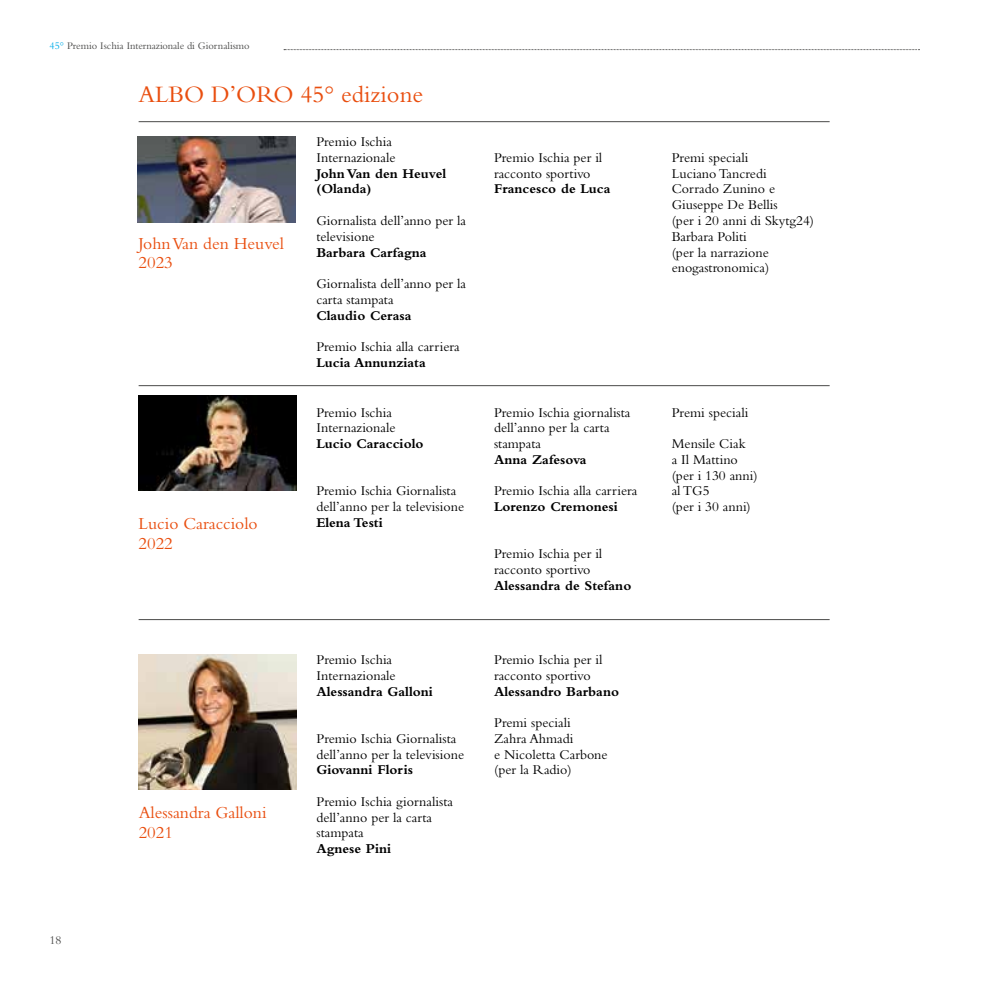
<style>
.page{position:relative;width:993px;height:993px;background:#fff}
.page>*{position:absolute;margin:0;border:0;box-sizing:border-box;transform-origin:0 0}
.t1{font:24.5px "Bembo Std";color:#e94e0f}
.t2{font:17.5px/19.2px "Bembo Std";color:#e94e0f}
.t3{font:14px/15.8px "Bembo Std";color:#000}
.t4{font:700 14px/15.8px "Bembo Std";color:#000}
.t5{font:12.25px "Bembo Std";color:#4a4a49}
.t6{font:10.5px "Bembo Std";color:#4a4a49}
.s1{color:#00ace9}
</style>
<div class="page">
<svg style="left:284px;top:49px;width:635px;height:1px"></svg>
<img style="left:137px;top:137px;width:158px;height:85px">
<hr style="left:139px;top:619px;width:690px;height:1px;background:#4a4a49">
<hr style="left:139px;top:385px;width:690px;height:1px;background:#4a4a49">
<hr style="left:139px;top:121px;width:690px;height:1px;background:#4a4a49">
<img style="left:138px;top:395px;width:158px;height:95px">
<img style="left:138px;top:654px;width:158px;height:135px">
<p class="t6" style="left:50px;top:39px;width:201px"><span class="s1">45°</span> Premio Ischia Internazionale di Giornalismo</p>
<h1 class="t1" style="left:138px;top:80px;width:286px">ALBO D’ORO 45° edizione</h1>
<p class="t2" style="left:138px;top:233px;width:147px">John Van den Heuvel<br>2023</p>
<p class="t2" style="left:138px;top:513px;width:121px">Lucio Caracciolo<br>2022</p>
<p class="t3" style="left:316px;top:134px;width:81px">Premio Ischia<br>Internazionale</p>
<p class="t4" style="left:316px;top:165px;width:131px">John Van den Heuvel (Olanda)</p>
<p class="t3" style="left:316px;top:212px;width:151px">Giornalista dell’anno per la televisione</p>
<p class="t4" style="left:316px;top:244px;width:112px">Barbara Carfagna</p>
<p class="t3" style="left:316px;top:275px;width:151px">Giornalista dell’anno per la carta stampata</p>
<p class="t4" style="left:316px;top:307px;width:96px">Claudio Cerasa</p>
<p class="t3" style="left:316px;top:338px;width:145px">Premio Ischia alla carriera</p>
<p class="t4" style="left:316px;top:354px;width:111px">Lucia Annunziata</p>
<p class="t3" style="left:316px;top:404px;width:81px">Premio Ischia<br>Internazionale</p>
<p class="t4" style="left:316px;top:435px;width:109px">Lucio Caracciolo</p>
<p class="t3" style="left:316px;top:482px;width:149px">Premio Ischia Giornalista dell’anno per la televisione</p>
<p class="t4" style="left:316px;top:514px;width:68px">Elena Testi</p>
<p class="t2" style="left:139px;top:802px;width:129px">Alessandra Galloni<br>2021</p>
<p class="t3" style="left:316px;top:651px;width:81px">Premio Ischia<br>Internazionale</p>
<p class="t4" style="left:316px;top:683px;width:118px">Alessandra Galloni</p>
<p class="t3" style="left:316px;top:730px;width:149px">Premio Ischia Giornalista dell’anno per la televisione</p>
<p class="t4" style="left:316px;top:761px;width:98px">Giovanni Floris</p>
<p class="t3" style="left:316px;top:793px;width:138px">Premio Ischia giornalista dell’anno per la carta stampata</p>
<p class="t4" style="left:316px;top:840px;width:76px">Agnese Pini</p>
<p class="t3" style="left:494px;top:149px;width:110px">Premio Ischia per il racconto sportivo</p>
<p class="t4" style="left:494px;top:181px;width:118px">Francesco de Luca</p>
<p class="t3" style="left:494px;top:404px;width:138px">Premio Ischia giornalista dell’anno per la carta stampata</p>
<p class="t4" style="left:494px;top:451px;width:94px">Anna Zafesova</p>
<p class="t3" style="left:494px;top:482px;width:145px">Premio Ischia alla carriera</p>
<p class="t4" style="left:494px;top:498px;width:125px">Lorenzo Cremonesi</p>
<p class="t3" style="left:494px;top:545px;width:110px">Premio Ischia per il racconto sportivo</p>
<p class="t4" style="left:494px;top:577px;width:139px">Alessandra de Stefano</p>
<p class="t3" style="left:494px;top:651px;width:110px">Premio Ischia per il racconto sportivo</p>
<p class="t4" style="left:494px;top:683px;width:126px">Alessandro Barbano</p>
<p class="t3" style="left:494px;top:714px;width:115px">Premi speciali<br>Zahra Ahmadi<br>e Nicoletta Carbone (per la Radio)</p>
<p class="t5" style="left:50px;top:933px;width:14px">18</p>
<p class="t3" style="left:671px;top:149px;width:144px">Premi speciali<br>Luciano Tancredi<br>Corrado Zunino e<br>Giuseppe De Bellis<br>(per i 20 anni di Skytg24)<br>Barbara Politi<br>(per la narrazione enogastronomica)</p>
<p class="t3" style="left:671px;top:404px;width:78px">Premi speciali</p>
<p class="t3" style="left:671px;top:435px;width:87px">Mensile Ciak<br>a Il Mattino (per i 130 anni) al TG5<br>(per i 30 anni)</p>
</div>
